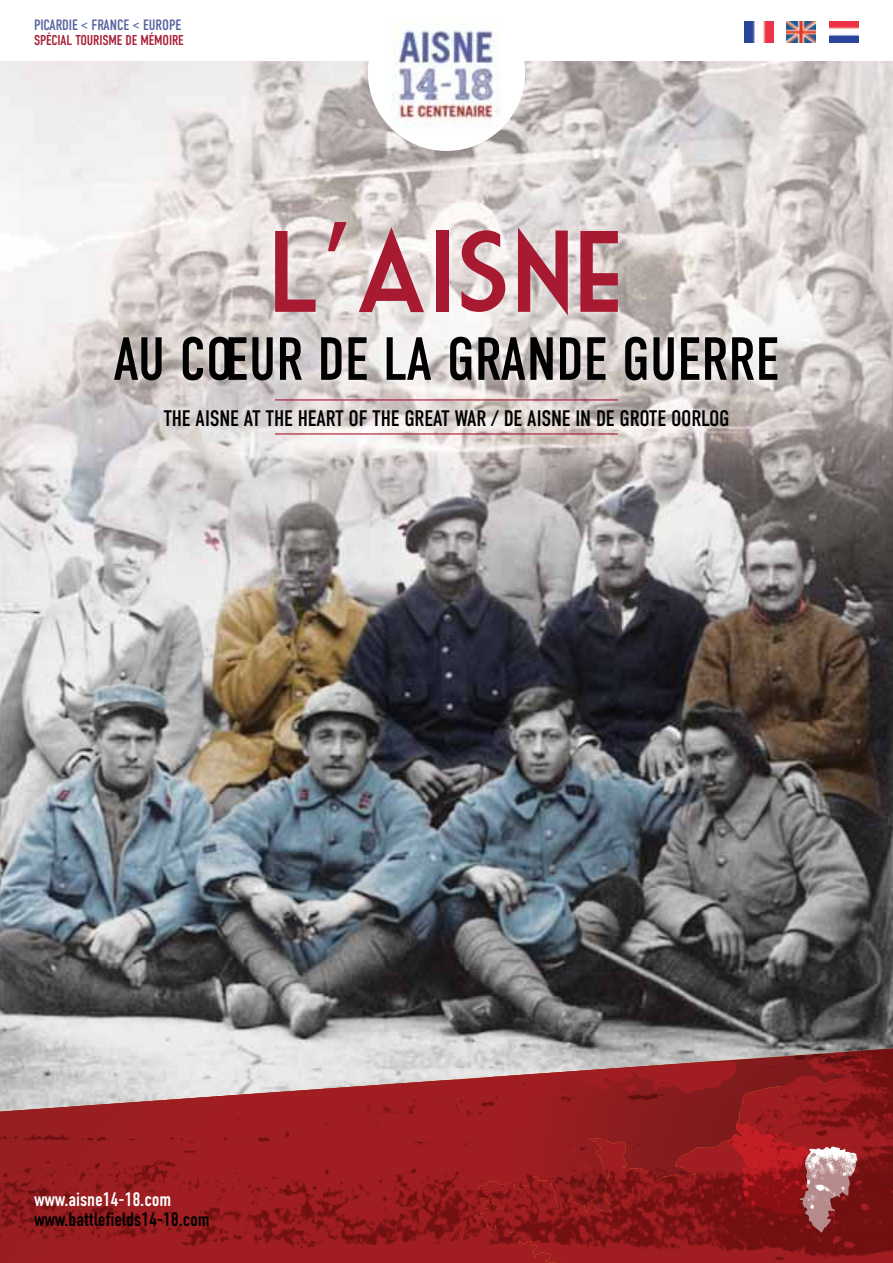
<style>
.page{position:relative;width:893px;height:1263px;background:#fff}
.page>*{position:absolute;margin:0;border:0;box-sizing:border-box;transform-origin:0 0}
.t1{font:112.5px "Market Deco";letter-spacing:-.005em;color:#a71a32}
.t2{font:60.75px "DIN Condensed";color:#000}
.t3{font:22.5px "DIN Condensed";letter-spacing:-.01em;color:#000}
.t4{font:19.5px/19.5px "DIN Condensed";letter-spacing:-.01em;color:#000}
.t5{font:15px "DIN Condensed";letter-spacing:-.005em;color:#57649e}
.t6{font:14.25px "DIN Condensed";letter-spacing:-.01em;color:#a71a32}
.s1{color:#fff}
</style>
<div class="page">
<img style="left:1px;top:62px;width:892px;height:986px">
<img style="left:0;top:61px;width:1px;height:739px">
<svg style="left:368px;top:61px;width:157px;height:90px"></svg>
<img style="left:391px;top:20px;width:111px;height:110px">
<img style="left:787px;top:21px;width:29px;height:22px">
<img style="left:829px;top:21px;width:29px;height:22px">
<div style="left:265px;top:212px;width:362px;height:111px;background:#fff;opacity:.4"></div>
<img style="left:744px;top:21px;width:29px;height:22px">
<div style="left:106px;top:328px;width:681px;height:108px;background:#fff;opacity:.5"></div>
<hr style="left:275px;top:399px;width:343px;height:1px;background:#a71a32">
<hr style="left:275px;top:433px;width:343px;height:1px;background:#a71a32">
<svg style="left:0;top:800px;width:1px;height:248px"></svg>
<img style="left:0;top:1048px;width:893px;height:215px">
<p class="t5" style="left:34px;top:16px;width:149px">PICARDIE &lt; FRANCE &lt; EUROPE</p>
<p class="t6" style="left:34px;top:32px;width:151px">SPÉCIAL TOURISME DE MÉMOIRE</p>
<p class="t1" style="left:269px;top:209px;width:357px">L’AISNE</p>
<p class="t2" style="left:113px;top:325px;width:667px">AU COEUR DE LA GRANDE GUERRE</p>
<p class="t3" style="left:163px;top:406px;width:568px">THE AISNE AT THE HEART OF THE GREAT WAR / DE AISNE IN DE GROTE OORLOG</p>
<p class="t4" style="left:34px;top:1190px;width:177px"><span class="s1">www.aisne14-18.com </span>www.battlefields14-18.com</p>
</div>
